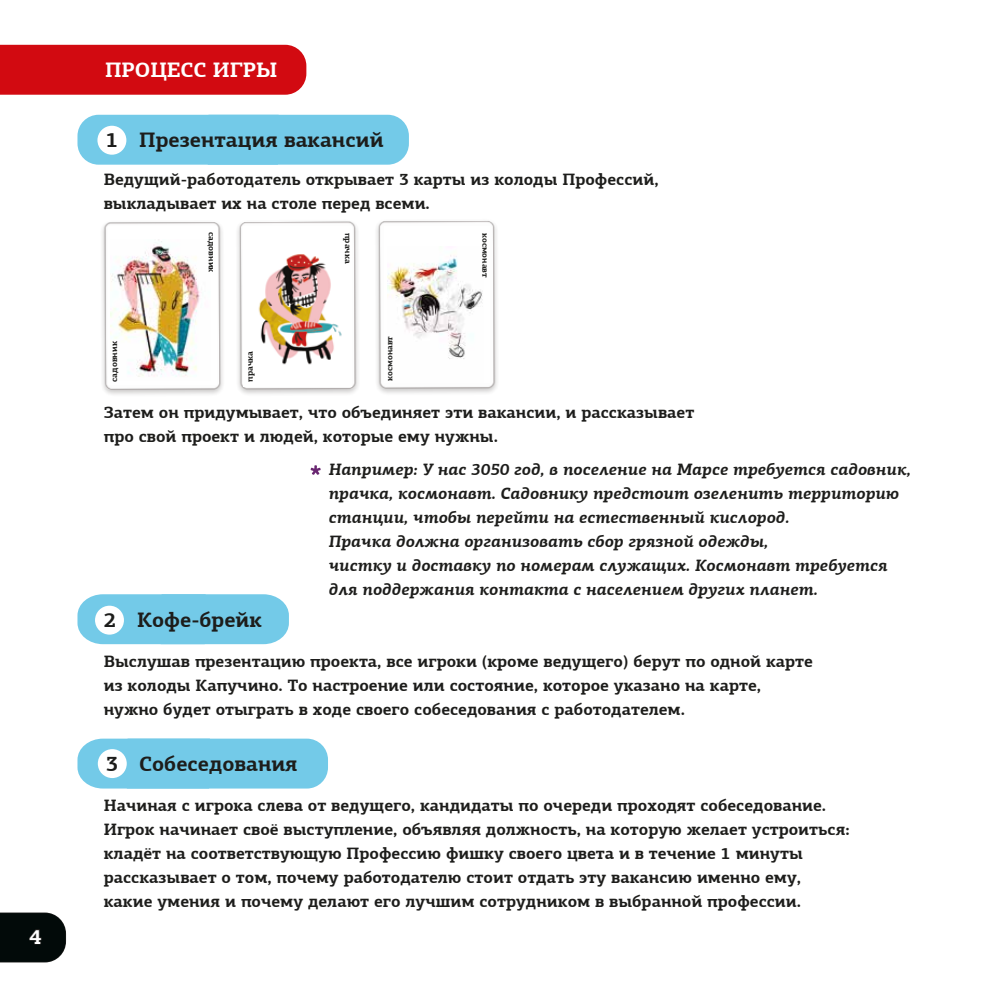
<style>
.page{position:relative;width:995px;height:995px;background:#fff}
.page>*{position:absolute;margin:0;border:0;box-sizing:border-box;transform-origin:0 0}
.t1{font:700 21px "PF Centro Slab Pro";color:#1d1d1b}
.t2{font:700 21px "PF Centro Slab Pro";color:#fff}
.t3{font:700 16.5px/24px "PF Centro Slab Pro";color:#1d1d1b}
.t4{font:italic 700 16.5px/24px "PF Centro Slab Pro";color:#1d1d1b}
.t5{font:700 8.55px "PF Centro Slab Pro";color:#1d1d1b}
.t6{font:700 8.4px "PF Centro Slab Pro";color:#1d1d1b}
</style>
<div class="page">
<img style="left:237px;top:221px;width:121px;height:173px">
<img style="left:376px;top:221px;width:121px;height:172px">
<svg style="left:77px;top:115px;width:332px;height:50px;background:#7ccde9"></svg>
<div style="left:0;top:45px;width:306px;height:50px;background:#d20a11"></div>
<svg style="left:310px;top:465px;width:11px;height:10px"></svg>
<img style="left:102px;top:222px;width:121px;height:173px">
<div style="left:108px;top:226px;width:108px;height:159px;background:#fff"></div>
<img style="left:110px;top:239px;width:90px;height:138px">
<div style="left:244px;top:226px;width:108px;height:160px;background:#fff"></div>
<img style="left:258px;top:254px;width:84px;height:111px">
<div style="left:384px;top:226px;width:106px;height:157px;background:#fff"></div>
<img style="left:388px;top:255px;width:95px;height:104px">
<svg style="left:77px;top:594px;width:212px;height:50px;background:#82cfea"></svg>
<svg style="left:77px;top:739px;width:251px;height:50px;background:#80cfea"></svg>
<svg style="left:0;top:913px;width:66px;height:49px;background:#111817"></svg>
<p class="t2" style="left:29px;top:924px;width:14px">4</p>
<p class="t2" style="left:105px;top:57px;width:174px">ПРОЦЕСС ИГРЫ</p>
<p class="t1" style="left:106px;top:127px;width:279px">1 Презентация вакансий</p>
<p class="t3" style="left:104px;top:168px;width:556px">Ведущий-работодатель открывает 3 карты из колоды Профессий, выкладывает их на столе перед всеми.</p>
<p class="t5" style="left:109px;top:382px;width:42px;rotate:-90deg">садовник</p>
<p class="t5" style="left:217px;top:232px;width:42px;rotate:90deg">садовник</p>
<p class="t5" style="left:245px;top:382px;width:32px;rotate:-90deg">прачка</p>
<p class="t5" style="left:353px;top:233px;width:32px;rotate:90deg">прачка</p>
<p class="t6" style="left:384px;top:381px;width:46px;rotate:-90deg">космонавт</p>
<p class="t6" style="left:490px;top:233px;width:46px;rotate:90deg">космонавт</p>
<p class="t3" style="left:104px;top:400px;width:592px">Затем он придумывает, что объединяет эти вакансии, и рассказывает про свой проект и людей, которые ему нужны.</p>
<p class="t4" style="left:329px;top:457px;width:584px">Например: У нас 3050 год, в поселение на Марсе требуется садовник, прачка, космонавт. Садовнику предстоит озеленить территорию станции, чтобы перейти на естественный кислород.<br>Прачка должна организовать сбор грязной одежды,<br>чистку и доставку по номерам служащих. Космонавт требуется для поддержания контакта с населением других планет.</p>
<p class="t1" style="left:104px;top:607px;width:160px">2 Кофе-брейк</p>
<p class="t3" style="left:104px;top:649px;width:711px">Выслушав презентацию проекта, все игроки (кроме ведущего) берут по одной карте из колоды Капучино. То настроение или состояние, которое указано на карте, нужно будет отыграть в ходе своего собеседования с работодателем.</p>
<p class="t1" style="left:106px;top:751px;width:193px">3 Собеседования</p>
<p class="t3" style="left:104px;top:793px;width:747px">Начиная с игрока слева от ведущего, кандидаты по очереди проходят собеседование.<br>Игрок начинает своё выступление, объявляя должность, на которую желает устроиться: кладёт на соответствующую Профессию фишку своего цвета и в течение 1 минуты рассказывает о том, почему работодателю стоит отдать эту вакансию именно ему, какие умения и почему делают его лучшим сотрудником в выбранной профессии.</p>
</div>
